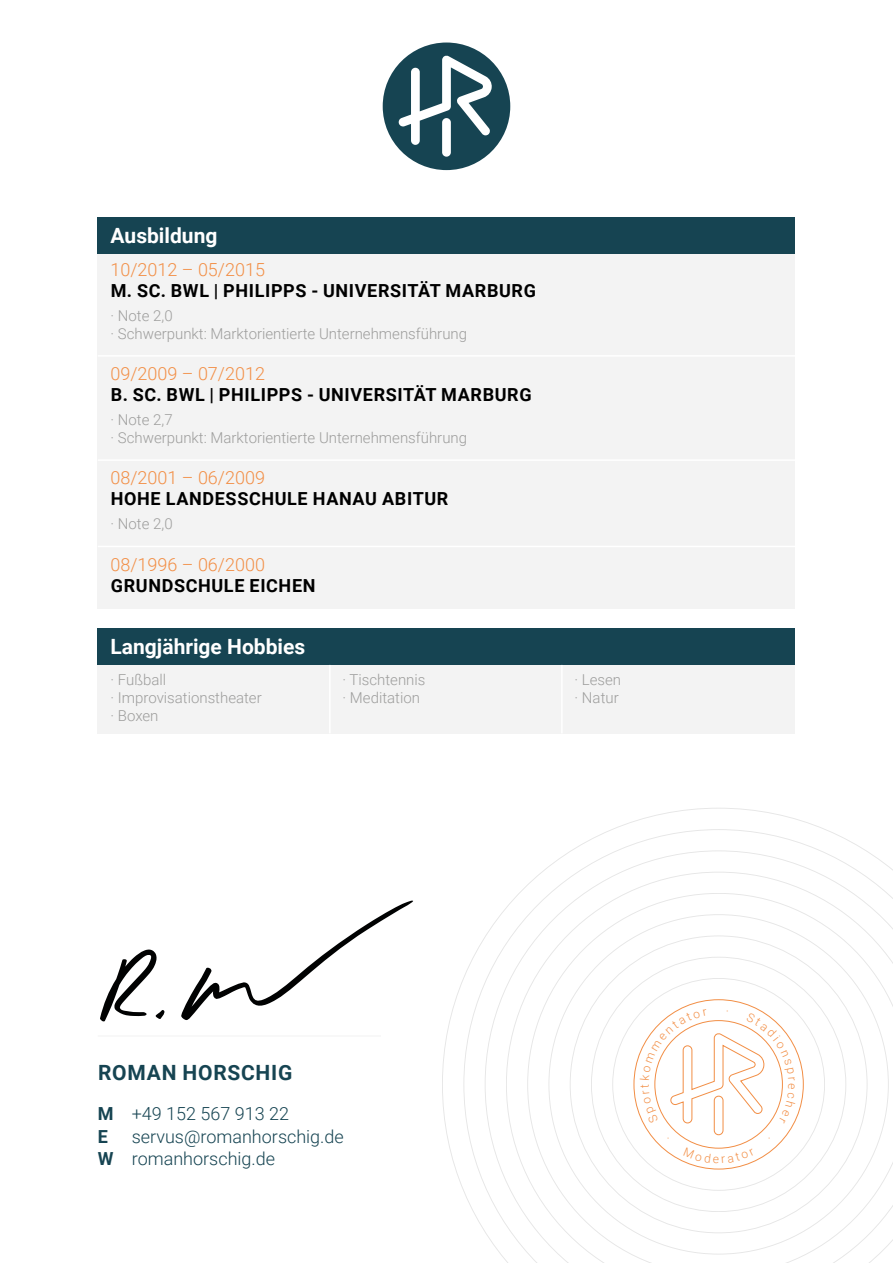
<style>
.page{position:relative;width:893px;height:1263px;background:#fff}
.page>*{position:absolute;margin:0;border:0;box-sizing:border-box;transform-origin:0 0}
.t1{font:700 21px "Roboto";color:#fff}
.t2{font:700 21px "Roboto";letter-spacing:.035em;color:#164452}
.t3{font:700 18px "Roboto";letter-spacing:.035em;color:#000}
.t4{font:300 18px "Roboto";color:#f28e45}
.t5{font:300 18px/22.5px "Roboto";color:#164452}
.t6{font:300 15px/18px "Roboto";color:#9d9d9c}
.s1{font-weight:700}
</style>
<div class="page">
<div style="left:98px;top:254px;width:697px;height:355px;background:#f3f3f3"></div>
<div style="left:98px;top:217px;width:697px;height:37px;background:#164452"></div>
<hr style="left:98px;top:355px;width:697px;height:2px;background:#fff">
<hr style="left:98px;top:459px;width:697px;height:2px;background:#fff">
<hr style="left:98px;top:546px;width:697px;height:1px;background:#fff">
<div style="left:98px;top:665px;width:697px;height:68px;background:#f3f3f3"></div>
<div style="left:98px;top:628px;width:697px;height:37px;background:#164452"></div>
<hr style="left:329px;top:665px;width:2px;height:68px;background:#fff">
<hr style="left:561px;top:665px;width:2px;height:68px;background:#fff">
<hr style="left:98px;top:1035px;width:283px;height:2px;background:#f6f6f6">
<svg style="left:181px;top:901px;width:232px;height:119px"></svg>
<svg style="left:100px;top:949px;width:65px;height:72px"></svg>
<svg style="left:442px;top:808px;width:451px;height:455px"></svg>
<svg style="left:383px;top:43px;width:127px;height:127px"></svg>
<svg style="left:640px;top:1009px;width:155px;height:154px"></svg>
<h1 class="t1" style="left:111px;top:227px;width:108px">Ausbildung</h1>
<p class="t4" style="left:111px;top:262px;width:156px">10/2012 – 05/2015</p>
<p class="t3" style="left:111px;top:283px;width:427px">M. SC. BWL | PHILIPPS - UNIVERSITÄT MARBURG</p>
<p class="t6" style="left:111px;top:308px;width:358px">· Note 2,0<br>· Schwerpunkt: Marktorientierte Unternehmensführung</p>
<p class="t4" style="left:111px;top:366px;width:156px">09/2009 – 07/2012</p>
<p class="t3" style="left:111px;top:387px;width:422px">B. SC. BWL | PHILIPPS - UNIVERSITÄT MARBURG</p>
<p class="t6" style="left:111px;top:412px;width:358px">· Note 2,7<br>· Schwerpunkt: Marktorientierte Unternehmensführung</p>
<p class="t4" style="left:111px;top:470px;width:156px">08/2001 – 06/2009</p>
<p class="t3" style="left:111px;top:492px;width:339px">HOHE LANDESSCHULE HANAU ABITUR</p>
<p class="t6" style="left:111px;top:516px;width:64px">· Note 2,0</p>
<p class="t4" style="left:111px;top:556px;width:156px">08/1996 – 06/2000</p>
<p class="t3" style="left:111px;top:578px;width:206px">GRUNDSCHULE EICHEN</p>
<h1 class="t1" style="left:111px;top:638px;width:196px">Langjährige Hobbies</h1>
<p class="t6" style="left:111px;top:671px;width:153px">· Fußball<br>· Improvisationstheater · Boxen</p>
<p class="t6" style="left:343px;top:671px;width:84px">· Tischtennis · Meditation</p>
<p class="t6" style="left:575px;top:671px;width:48px">· Lesen · Natur</p>
<h1 class="t2" style="left:98px;top:1064px;width:196px">ROMAN HORSCHIG</h1>
<p class="t5" style="left:98px;top:1104px;width:193px"><span class="s1">M</span> +49 152 567 913 22<br><span class="s1">E</span></p>
<p class="t5" style="left:98px;top:1126px;width:248px;text-indent:34px">servus@romanhorschig.de<br><span class="s1">W</span> romanhorschig.de</p>
</div>
